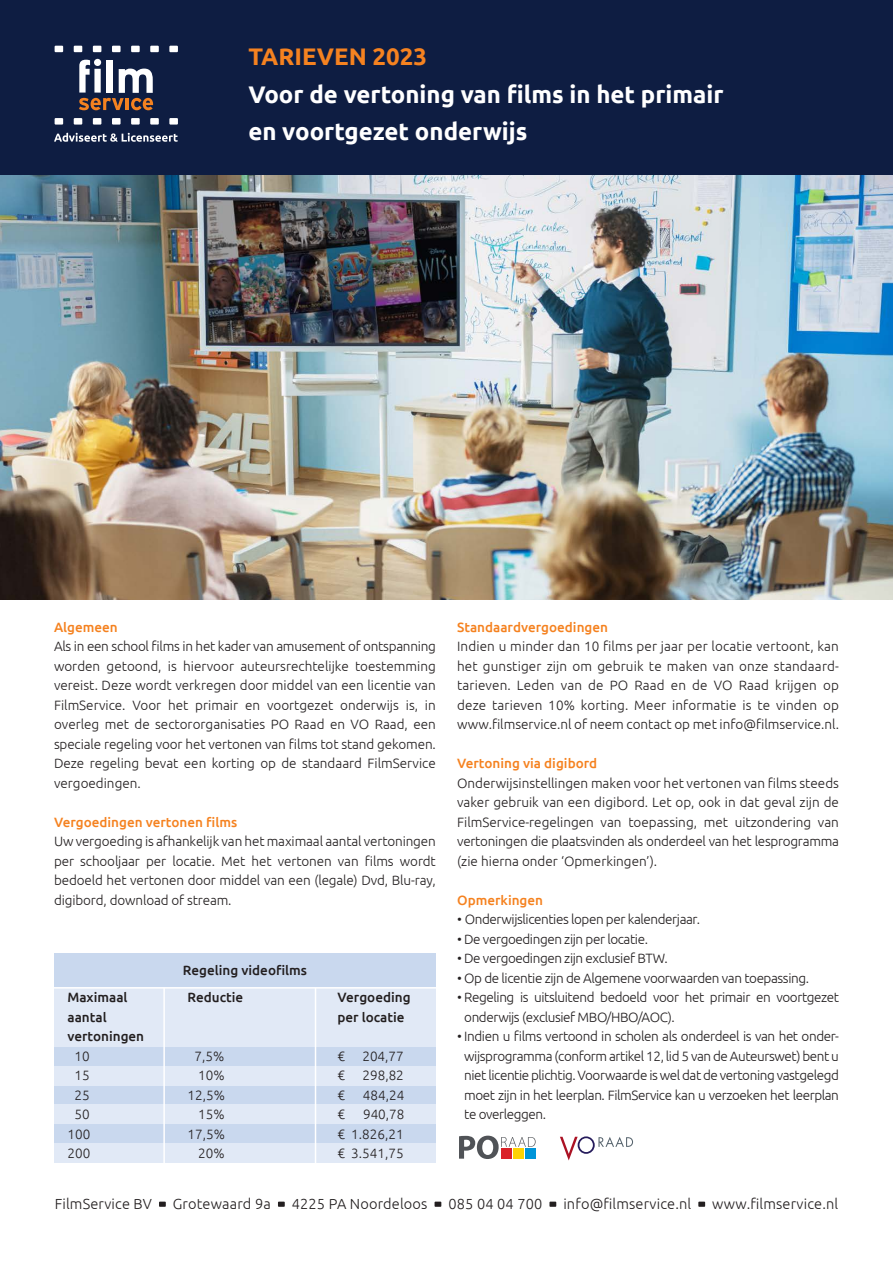
<style>
.page{position:relative;width:893px;height:1263px;background:#fff}
.page>*{position:absolute;margin:0;border:0;box-sizing:border-box;transform-origin:0 0}
.t1{font:700 24px "Ubuntu";color:#fff}
.t2{font:700 24px "Ubuntu";color:#f58220}
.t3{font:300 14.55px "Ubuntu";letter-spacing:.01em;color:#231f20}
.t4{font:300 13.5px/19.5px "Ubuntu";letter-spacing:-.01em;color:#231f20;text-align:justify}
.t5{font:300 13.5px/19.5px "Ubuntu";letter-spacing:-.03em;color:#231f20}
.t6{font:500 13.5px "Ubuntu";color:#f58220}
.t7{font:500 13.5px "Ubuntu";color:#231f20}
</style>
<div class="page">
<img style="left:0;top:174px;width:893px;height:426px">
<div style="left:0;top:0;width:893px;height:174px;background:#0e1d42"></div>
<svg style="left:79px;top:59px;width:74px;height:51px"></svg>
<svg style="left:54px;top:133px;width:124px;height:9px"></svg>
<div style="left:74px;top:46px;width:8px;height:6px;background:#fff"></div>
<div style="left:93px;top:46px;width:8px;height:6px;background:#fff"></div>
<div style="left:112px;top:46px;width:9px;height:6px;background:#fff"></div>
<div style="left:131px;top:46px;width:9px;height:6px;background:#fff"></div>
<div style="left:150px;top:46px;width:9px;height:6px;background:#fff"></div>
<div style="left:169px;top:46px;width:9px;height:6px;background:#fff"></div>
<div style="left:55px;top:46px;width:8px;height:6px;background:#fff"></div>
<div style="left:74px;top:118px;width:8px;height:7px;background:#fff"></div>
<div style="left:93px;top:118px;width:8px;height:7px;background:#fff"></div>
<div style="left:112px;top:118px;width:9px;height:7px;background:#fff"></div>
<div style="left:131px;top:118px;width:9px;height:7px;background:#fff"></div>
<div style="left:150px;top:118px;width:9px;height:7px;background:#fff"></div>
<div style="left:169px;top:118px;width:9px;height:7px;background:#fff"></div>
<div style="left:55px;top:118px;width:8px;height:7px;background:#fff"></div>
<div style="left:159px;top:1201px;width:7px;height:6px;background:#231f20"></div>
<div style="left:278px;top:1201px;width:7px;height:6px;background:#231f20"></div>
<svg style="left:435px;top:1201px;width:6px;height:6px"></svg>
<div style="left:549px;top:1201px;width:7px;height:6px;background:#231f20"></div>
<div style="left:698px;top:1201px;width:7px;height:6px;background:#231f20"></div>
<div style="left:54px;top:953px;width:382px;height:210px;background:#c9d8ee"></div>
<div style="left:54px;top:987px;width:382px;height:60px;background:#e1e9f6"></div>
<div style="left:54px;top:1066px;width:382px;height:19px;background:#e1e9f6"></div>
<div style="left:54px;top:1105px;width:382px;height:19px;background:#e1e9f6"></div>
<div style="left:54px;top:1143px;width:382px;height:20px;background:#e1e9f6"></div>
<svg style="left:560px;top:1136px;width:73px;height:24px"></svg>
<hr style="left:163px;top:988px;width:2px;height:184px;background:#fff">
<hr style="left:47px;top:987px;width:395px;height:1px;background:#fff">
<svg style="left:459px;top:1136px;width:77px;height:23px"></svg>
<div style="left:501px;top:1149px;width:10px;height:10px;background:#da2128"></div>
<div style="left:513px;top:1149px;width:11px;height:10px;background:#fed304"></div>
<div style="left:526px;top:1149px;width:10px;height:10px;background:#0095d9"></div>
<hr style="left:315px;top:988px;width:1px;height:184px;background:#fff">
<p class="t2" style="left:248px;top:42px;width:180px">TARIEVEN 2023</p>
<p class="t1" style="left:248px;top:80px;width:477px">Voor de vertoning van films in het primair</p>
<p class="t1" style="left:248px;top:117px;width:280px">en voortgezet onderwijs</p>
<p class="t6" style="left:54px;top:618px;width:65px">Algemeen</p>
<p class="t4" style="left:54px;top:636px;width:383px">Als in een school films in het kader van amusement of ontspanning worden getoond, is hiervoor auteursrechtelijke toestemming vereist. Deze wordt verkregen door middel van een licentie van FilmService. Voor het primair en voortgezet onderwijs is, in overleg met de sectororganisaties PO Raad en VO Raad, een speciale regeling voor het vertonen van films tot stand gekomen.<br>Deze regeling bevat een korting op de standaard FilmService vergoedingen.</p>
<p class="t6" style="left:54px;top:813px;width:185px">Vergoedingen vertonen films</p>
<p class="t4" style="left:54px;top:831px;width:383px">Uw vergoeding is afhankelijk van het maximaal aantal vertoningen</p>
<p class="t4" style="left:54px;top:851px;width:383px">per schooljaar per locatie. Met het vertonen van films wordt bedoeld het vertonen door middel van een (legale) Dvd, Blu-ray, digibord, download of stream.</p>
<p class="t7" style="left:183px;top:962px;width:126px">Regeling videofilms</p>
<p class="t7" style="left:68px;top:989px;width:62px">Maximaal</p>
<p class="t7" style="left:188px;top:989px;width:57px">Reductie</p>
<p class="t7" style="left:338px;top:989px;width:75px">Vergoeding</p>
<p class="t7" style="left:68px;top:1008px;width:41px">aantal</p>
<p class="t7" style="left:338px;top:1008px;width:69px">per locatie</p>
<p class="t7" style="left:68px;top:1028px;width:78px">vertoningen</p>
<p class="t4" style="left:75px;top:1046px;width:17px">10</p>
<p class="t4" style="left:194px;top:1046px;width:31px">7,5%</p>
<p class="t4" style="left:338px;top:1046px;width:9px">€</p>
<p class="t4" style="left:362px;top:1046px;width:43px">204,77</p>
<p class="t4" style="left:75px;top:1065px;width:17px">15</p>
<p class="t4" style="left:198px;top:1065px;width:28px">10%</p>
<p class="t4" style="left:338px;top:1065px;width:9px">€</p>
<p class="t4" style="left:363px;top:1065px;width:43px">298,82</p>
<p class="t4" style="left:75px;top:1085px;width:17px">25</p>
<p class="t4" style="left:188px;top:1085px;width:39px">12,5%</p>
<p class="t4" style="left:338px;top:1085px;width:9px">€</p>
<p class="t4" style="left:363px;top:1085px;width:43px">484,24</p>
<p class="t4" style="left:75px;top:1104px;width:17px">50</p>
<p class="t4" style="left:198px;top:1104px;width:28px">15%</p>
<p class="t4" style="left:338px;top:1104px;width:9px">€</p>
<p class="t4" style="left:363px;top:1104px;width:43px">940,78</p>
<p class="t4" style="left:68px;top:1124px;width:24px">100</p>
<p class="t4" style="left:188px;top:1124px;width:39px">17,5%</p>
<p class="t4" style="left:338px;top:1124px;width:68px">€ 1.826,21</p>
<p class="t4" style="left:68px;top:1143px;width:24px">200</p>
<p class="t4" style="left:198px;top:1143px;width:28px">20%</p>
<p class="t4" style="left:338px;top:1143px;width:68px">€ 3.541,75</p>
<p class="t6" style="left:457px;top:618px;width:152px">Standaardvergoedingen</p>
<p class="t4" style="left:457px;top:636px;width:383px">Indien u minder dan 10 films per jaar per locatie vertoont, kan het gunstiger zijn om gebruik te maken van onze standaard&shy;tarieven. Leden van de PO Raad en de VO Raad krijgen op deze tarieven 10% korting. Meer informatie is te vinden op www.filmservice.nl of neem contact op met info@filmservice.nl.</p>
<p class="t6" style="left:457px;top:755px;width:142px">Vertoning via digibord</p>
<p class="t4" style="left:457px;top:773px;width:383px">Onderwijsinstellingen maken voor het vertonen van films steeds</p>
<p class="t4" style="left:457px;top:792px;width:383px">vaker gebruik van een digibord. Let op, ook in dat geval zijn de FilmService-regelingen van toepassing, met uitzondering van vertoningen die plaatsvinden als onderdeel van het lesprogramma (zie hierna onder ‘Opmerkingen’).</p>
<p class="t6" style="left:457px;top:891px;width:88px">Opmerkingen</p>
<p class="t5" style="left:457px;top:909px;width:244px">• Onderwijslicenties lopen per kalenderjaar.</p>
<p class="t5" style="left:457px;top:929px;width:192px">• De vergoedingen zijn per locatie.</p>
<p class="t5" style="left:457px;top:948px;width:212px">• De vergoedingen zijn exclusief BTW.</p>
<p class="t5" style="left:457px;top:968px;width:353px">• Op de licentie zijn de Algemene voorwaarden van toepassing.</p>
<p class="t5" style="left:464px;top:987px;width:376px;text-indent:-7px">• Regeling is uitsluitend bedoeld voor het primair en voortgezet onderwijs (exclusief MBO/HBO/AOC).</p>
<p class="t4" style="left:464px;top:1026px;width:376px;text-indent:-7px">• Indien u films vertoond in scholen als onderdeel is van het onder&shy;wijsprogramma (conform artikel 12, lid 5 van de Auteurswet) bent u niet licentie plichtig. Voorwaarde is wel dat de vertoning vastgelegd moet zijn in het leerplan. FilmService kan u verzoeken het leerplan te overleggen.</p>
<p class="t3" style="left:55px;top:1195px;width:99px">FilmService BV</p>
<p class="t3" style="left:173px;top:1195px;width:99px">Grotewaard 9a</p>
<p class="t3" style="left:292px;top:1195px;width:137px">4225 PA Noordeloos</p>
<p class="t3" style="left:448px;top:1195px;width:95px">085 04 04 700</p>
<p class="t3" style="left:563px;top:1195px;width:129px">info@filmservice.nl</p>
<p class="t3" style="left:712px;top:1195px;width:127px">www.filmservice.nl</p>
</div>
